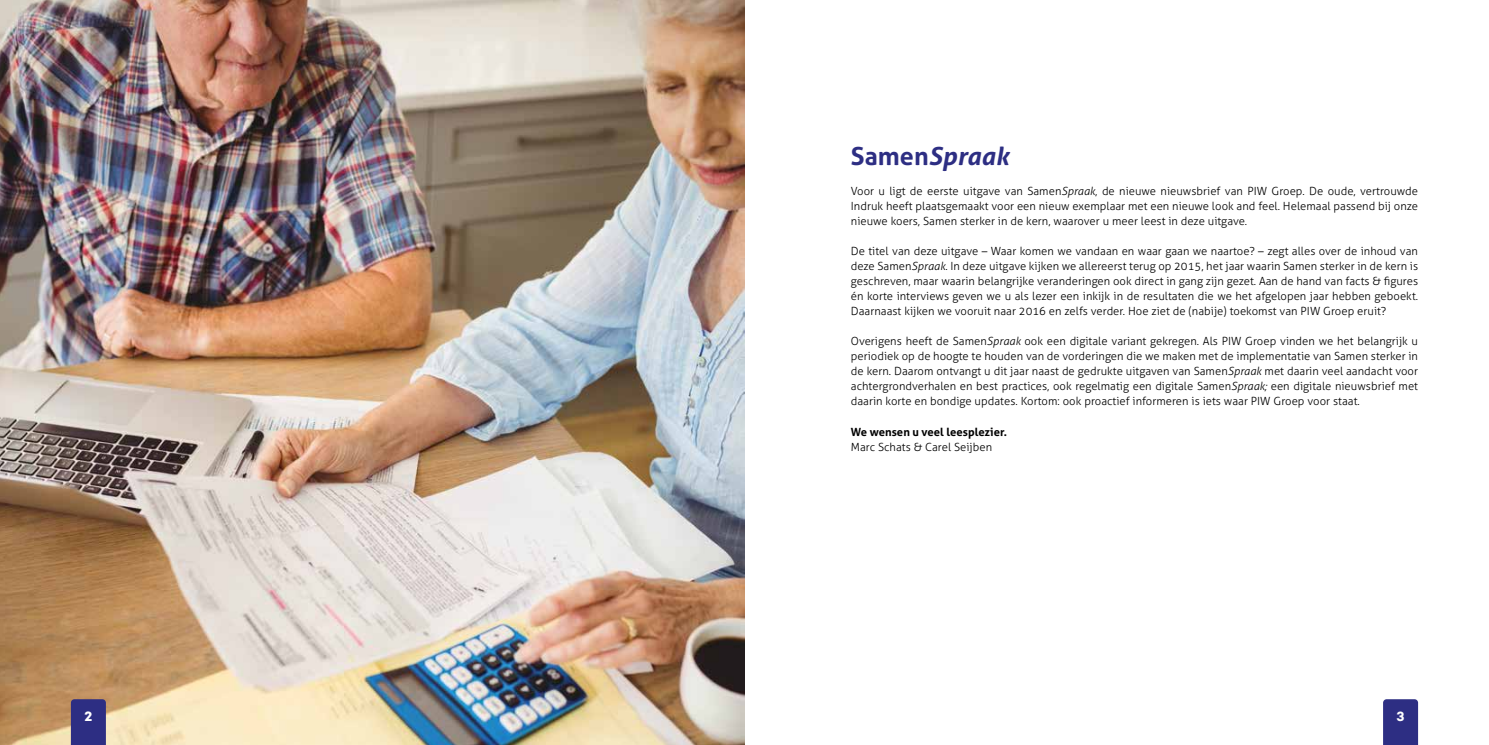
<style>
.page{position:relative;width:1489px;height:745px;background:#fff}
.page>*{position:absolute;margin:0;border:0;box-sizing:border-box;transform-origin:0 0}
.t1{font:italic 700 25px "Aller";letter-spacing:.005em;color:#2d2e83}
.t2{font:13.75px "Campton Bold DEMO";color:#fff}
.t3{font:300 11.25px/15px "Aller";letter-spacing:.005em;color:#000;text-align:justify}
.t4{font:700 11.25px "Aller";letter-spacing:.005em;color:#000}
.s1{font-style:normal}
.s2{font-style:italic}
</style>
<div class="page">
<img style="left:0;top:0;width:744px;height:744px">
<div style="left:1383px;top:699px;width:34px;height:45px;background:#2d2e83"></div>
<svg style="left:71px;top:698px;width:35px;height:46px;background:#313181"></svg>
<h1 class="t1" style="left:850px;top:141px;width:159px"><span class="s1">Samen</span>Spraak</h1>
<p class="t3" style="left:850px;top:184px;width:569px">Voor u ligt de eerste uitgave van Samen<span class="s2">Spraak</span>, de nieuwe nieuwsbrief van PIW Groep. De oude, vertrouwde Indruk heeft plaatsgemaakt voor een nieuw exemplaar met een nieuwe look and feel. Helemaal passend bij onze nieuwe koers, Samen sterker in de kern, waarover u meer leest in deze uitgave.</p>
<p class="t3" style="left:850px;top:244px;width:569px">De titel van deze uitgave – Waar komen we vandaan en waar gaan we naartoe? – zegt alles over de inhoud van deze Samen<span class="s2">Spraak</span>. In deze uitgave kijken we allereerst terug op 2015, het jaar waarin Samen sterker in de kern is geschreven, maar waarin belangrijke veranderingen ook direct in gang zijn gezet. Aan de hand van facts &amp; figures én korte interviews geven we u als lezer een inkijk in de resultaten die we het afgelopen jaar hebben geboekt.<br>Daarnaast kijken we vooruit naar 2016 en zelfs verder. Hoe ziet de (nabije) toekomst van PIW Groep eruit?</p>
<p class="t3" style="left:850px;top:334px;width:568px">Overigens heeft de Samen<span class="s2">Spraak</span> ook een digitale variant gekregen. Als PIW Groep vinden we het belangrijk u periodiek op de hoogte te houden van de vorderingen die we maken met de implementatie van Samen sterker in de kern. Daarom ontvangt u dit jaar naast de gedrukte uitgaven van Samen<span class="s2">Spraak</span> met daarin veel aandacht voor achtergrondverhalen en best practices, ook regelmatig een digitale Samen<span class="s2">Spraak;</span> een digitale nieuwsbrief met daarin korte en bondige updates. Kortom: ook proactief informeren is iets waar PIW Groep voor staat.</p>
<p class="t4" style="left:850px;top:424px;width:158px">We wensen u veel leesplezier.</p>
<p class="t3" style="left:850px;top:438px;width:143px">Marc Schats &amp; Carel Seijben</p>
<p class="t2" style="left:84px;top:707px;width:9px">2</p>
<p class="t2" style="left:1396px;top:707px;width:9px">3</p>
</div>
